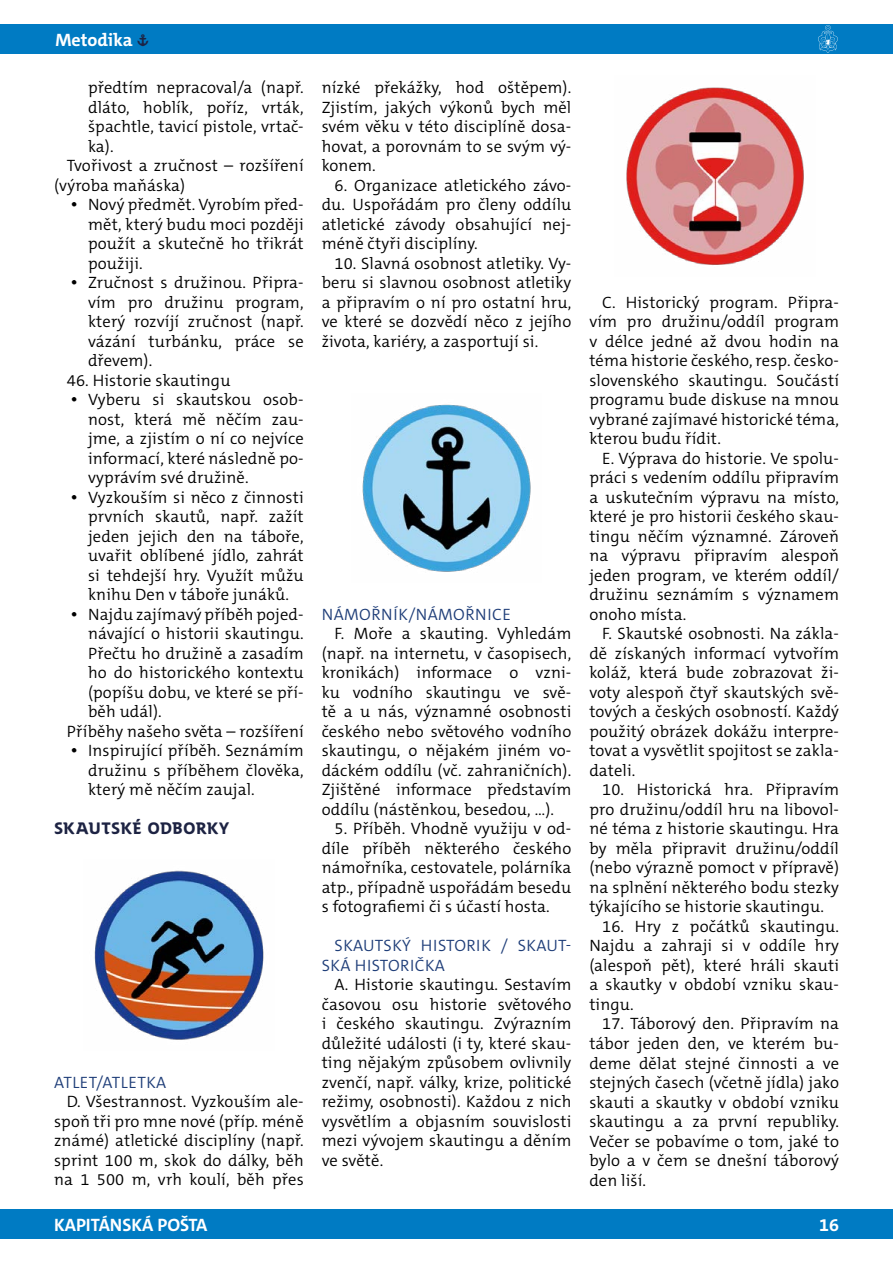
<style>
.page{position:relative;width:893px;height:1263px;background:#fff}
.page>*{position:absolute;margin:0;border:0;box-sizing:border-box;transform-origin:0 0}
.t1{font:700 18px "The Mix C5";color:#fff}
.t2{font:300 16.5px/19.5px "The Mix C5";letter-spacing:.01em;color:#000;text-align:justify}
.t3{font:300 16.5px/19.5px "The Mix C5";letter-spacing:.03em;color:#1e3d78}
.t4{font:700 16.5px "SKAUT";color:#1d2343}
.s1{font-family:"SKAUT";font-size:16.5px;color:#1d2343}
.s2{font-family:"SKAUT";font-weight:700}
</style>
<div class="page">
<div style="left:0;top:1209px;width:893px;height:30px;background:#007bc3"></div>
<div style="left:0;top:24px;width:893px;height:30px;background:#007bc3"></div>
<svg style="left:818px;top:25px;width:20px;height:28px"></svg>
<img style="left:94px;top:870px;width:170px;height:170px">
<img style="left:626px;top:87px;width:178px;height:178px">
<img style="left:362px;top:404px;width:169px;height:168px">
<p class="t1" style="left:55px;top:28px;width:95px">Metodika <span class="s1">»</span></p>
<p class="t2" style="left:88px;top:78px;width:217px">předtím nepracoval/a (např.</p>
<p class="t2" style="left:88px;top:97px;width:217px">dláto, hoblík, poříz, vrták,</p>
<p class="t2" style="left:88px;top:117px;width:217px">špachtle, tavicí pistole, vrtač-</p>
<p class="t2" style="left:88px;top:136px;width:27px">ka).</p>
<p class="t2" style="left:67px;top:156px;width:238px">Tvořivost a zručnost – rozšíření</p>
<p class="t2" style="left:54px;top:175px;width:133px">(výroba maňáska)</p>
<p class="t2" style="left:71px;top:195px;width:234px"><span class="s2">÷</span> Nový předmět. Vyrobím před-</p>
<p class="t2" style="left:88px;top:214px;width:217px">mět, který budu moci později</p>
<p class="t2" style="left:88px;top:234px;width:217px">použít a skutečně ho třikrát</p>
<p class="t2" style="left:88px;top:253px;width:56px">použiji.</p>
<p class="t2" style="left:71px;top:273px;width:234px"><span class="s2">÷</span> Zručnost s družinou. Připra-</p>
<p class="t2" style="left:88px;top:292px;width:217px">vím pro družinu program,</p>
<p class="t2" style="left:88px;top:312px;width:217px">který rozvíjí zručnost (např.</p>
<p class="t2" style="left:88px;top:331px;width:217px">vázání turbánku, práce se</p>
<p class="t2" style="left:88px;top:351px;width:66px">dřevem).</p>
<p class="t2" style="left:67px;top:370px;width:165px">46. Historie skautingu</p>
<p class="t2" style="left:71px;top:390px;width:234px"><span class="s2">÷</span> Vyberu si skautskou osob-</p>
<p class="t2" style="left:88px;top:409px;width:217px">nost, která mě něčím zau-</p>
<p class="t2" style="left:88px;top:429px;width:217px">jme, a zjistím o ní co nejvíce</p>
<p class="t2" style="left:88px;top:448px;width:217px">informací, které následně po-</p>
<p class="t2" style="left:88px;top:468px;width:162px">vyprávím své družině.</p>
<p class="t2" style="left:71px;top:487px;width:234px"><span class="s2">÷</span> Vyzkouším si něco z činnosti</p>
<p class="t2" style="left:88px;top:507px;width:217px">prvních skautů, např. zažít</p>
<p class="t2" style="left:88px;top:526px;width:217px">jeden jejich den na táboře,</p>
<p class="t2" style="left:88px;top:546px;width:217px">uvařit oblíbené jídlo, zahrát</p>
<p class="t2" style="left:88px;top:565px;width:217px">si tehdejší hry. Využít můžu</p>
<p class="t2" style="left:88px;top:585px;width:202px">knihu Den v táboře junáků.</p>
<p class="t2" style="left:71px;top:604px;width:234px"><span class="s2">÷</span> Najdu zajímavý příběh pojed-</p>
<p class="t2" style="left:88px;top:624px;width:217px">návající o historii skautingu.</p>
<p class="t2" style="left:88px;top:643px;width:217px">Přečtu ho družině a zasadím</p>
<p class="t2" style="left:88px;top:663px;width:217px">ho do historického kontextu</p>
<p class="t2" style="left:88px;top:682px;width:217px">(popíšu dobu, ve které se pří-</p>
<p class="t2" style="left:88px;top:702px;width:75px">běh udál).</p>
<p class="t2" style="left:67px;top:721px;width:238px">Příběhy našeho světa – rozšíření</p>
<p class="t2" style="left:71px;top:741px;width:234px"><span class="s2">÷</span> Inspirující příběh. Seznámím</p>
<p class="t2" style="left:88px;top:760px;width:217px">družinu s příběhem člověka,</p>
<p class="t2" style="left:88px;top:780px;width:168px">který mě něčím zaujal.</p>
<p class="t4" style="left:54px;top:818px;width:177px">SKAUTSKÉ ODBORKY</p>
<p class="t3" style="left:54px;top:1072px;width:114px">ATLET/ATLETKA</p>
<p class="t2" style="left:54px;top:1092px;width:251px;text-indent:13px">D. Všestrannost. Vyzkouším ale&shy;spoň tři pro mne nové (příp. méně známé) atletické disciplíny (např. sprint 100 m, skok do dálky, běh na 1 500 m, vrh koulí, běh přes</p>
<p class="t2" style="left:322px;top:78px;width:251px">nízké překážky, hod oštěpem).<br>Zjistím, jakých výkonů bych měl svém věku v této disciplíně dosa&shy;hovat, a porovnám to se svým vý&shy;konem.</p>
<p class="t2" style="left:322px;top:175px;width:251px;text-indent:13px">6. Organizace atletického závo&shy;du. Uspořádám pro členy oddílu atletické závody obsahující nej&shy;méně čtyři disciplíny.</p>
<p class="t2" style="left:322px;top:253px;width:251px;text-indent:13px">10. Slavná osobnost atletiky. Vy&shy;beru si slavnou osobnost atletiky a připravím o ní pro ostatní hru, ve které se dozvědí něco z jejího života, kariéry, a zasportují si.</p>
<p class="t3" style="left:322px;top:604px;width:191px">NÁMOŘNÍK/NÁMOŘNICE</p>
<p class="t2" style="left:322px;top:624px;width:251px;text-indent:13px">F. Moře a skauting. Vyhledám (např. na internetu, v časopisech, kronikách) informace o vzni&shy;ku vodního skautingu ve svě&shy;tě a u nás, významné osobnosti českého nebo světového vodního skautingu, o nějakém jiném vo&shy;dáckém oddílu (vč. zahraničních).<br>Zjištěné informace představím oddílu (nástěnkou, besedou, …).</p>
<p class="t2" style="left:322px;top:819px;width:251px;text-indent:13px">5. Příběh. Vhodně využiju v od&shy;díle příběh některého českého námořníka, cestovatele, polárníka atp., případně uspořádám besedu s fotografiemi či s účastí hosta.</p>
<p class="t3" style="left:322px;top:936px;width:251px;text-indent:13px">SKAUTSKÝ HISTORIK / SKAUT-<br>SKÁ HISTORIČKA</p>
<p class="t2" style="left:322px;top:975px;width:251px;text-indent:13px">A. Historie skautingu. Sestavím časovou osu historie světového i českého skautingu. Zvýrazním důležité události (i ty, které skau&shy;ting nějakým způsobem ovlivnily zvenčí, např. války, krize, politické režimy, osobnosti). Každou z nich vysvětlím a objasním souvislosti mezi vývojem skautingu a děním ve světě.</p>
<p class="t2" style="left:589px;top:293px;width:251px;text-indent:13px">C. Historický program. Připra&shy;vím pro družinu/oddíl program v délce jedné až dvou hodin na téma historie českého, resp. česko&shy;slovenského skautingu. Součástí programu bude diskuse na mnou vybrané zajímavé historické téma, kterou budu řídit.</p>
<p class="t2" style="left:589px;top:449px;width:251px;text-indent:13px">E. Výprava do historie. Ve spolu&shy;práci s vedením oddílu připravím a uskutečním výpravu na místo, které je pro historii českého skau&shy;tingu něčím významné. Zároveň na výpravu připravím alespoň jeden program, ve kterém oddíl/ družinu seznámím s významem onoho místa.</p>
<p class="t2" style="left:589px;top:624px;width:251px;text-indent:13px">F. Skautské osobnosti. Na zákla&shy;dě získaných informací vytvořím koláž, která bude zobrazovat ži&shy;voty alespoň čtyř skautských svě&shy;tových a českých osobností. Každý použitý obrázek dokážu interpre&shy;tovat a vysvětlit spojitost se zakla&shy;dateli.</p>
<p class="t2" style="left:589px;top:780px;width:251px;text-indent:13px">10. Historická hra. Připravím pro družinu/oddíl hru na libovol&shy;né téma z historie skautingu. Hra by měla připravit družinu/oddíl (nebo výrazně pomoct v přípravě) na splnění některého bodu stezky týkajícího se historie skautingu.</p>
<p class="t2" style="left:589px;top:917px;width:251px;text-indent:13px">16. Hry z počátků skautingu.<br>Najdu a zahraji si v oddíle hry (alespoň pět), které hráli skauti a skautky v období vzniku skau&shy;tingu.</p>
<p class="t2" style="left:589px;top:1014px;width:251px;text-indent:13px">17. Táborový den. Připravím na tábor jeden den, ve kterém bu&shy;deme dělat stejné činnosti a ve stejných časech (včetně jídla) jako skauti a skautky v období vzniku skautingu a za první republiky.<br>Večer se pobavíme o tom, jaké to bylo a v čem se dnešní táborový den liší.</p>
<p class="t1" style="left:54px;top:1213px;width:155px">KAPITÁNSKÁ POŠTA</p>
<p class="t1" style="left:819px;top:1213px;width:21px">16</p>
</div>
